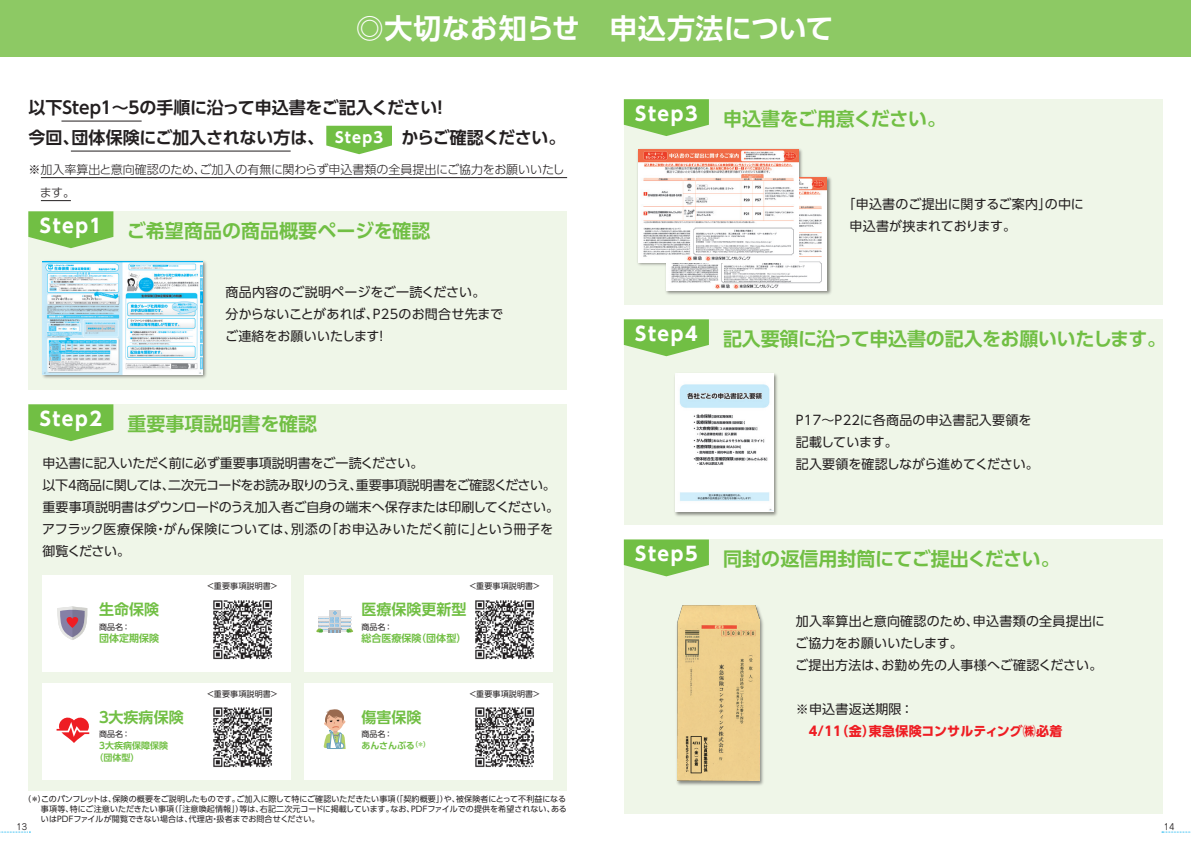
<style>
.page{position:relative;width:1191px;height:842px;background:#fff}
.page>*{position:absolute;margin:0;border:0;box-sizing:border-box;transform-origin:0 0}
.t1{font:700 28px "UD Shin Go Pro De";letter-spacing:.005em;color:#fff}
.t2{font:700 19px "UD Shin Go Pro De";letter-spacing:-.01em;color:#71bf44}
.t3{font:700 19px "UD Shin Go Pro";letter-spacing:.08em;color:#fff}
.t4{font:700 17px/30px "UD Shin Go Pro De";letter-spacing:-.01em;color:#231f20}
.t5{font:700 15px "UD Shin Go Pro De";color:#71bf44}
.t6{font:700 14.7px "UD Shin Go Pro";letter-spacing:.08em;color:#fff}
.t7{font:13px/22px "UD Shin Go Pro";letter-spacing:-.02em;color:#231f20}
.t8{font:13px/22px "UD Shin Go Pro";color:#231f20}
.t9{font:13px/22px "UD Shin Go Pro";letter-spacing:.02em;color:#231f20}
.t10{font:700 13px "UD Shin Go Pro";color:#ee1d23}
.t11{font:300 12px/23px "UD Shin Go Pro";color:#231f20}
.t12{font:700 10px "UD Shin Go Pro De";color:#71bf44}
.t13{font:700 9px/11.5px "UD Shin Go Pro De";color:#71bf44}
.t14{font:8.5px "Jun 201 Pro";color:#231f20}
.t15{font:8px/10px "UD Shin Go Pro";letter-spacing:.02em;color:#231f20;text-align:justify}
</style>
<div class="page">
<div style="left:28px;top:404px;width:539px;height:386px;background:#eff6e8"></div>
<div style="left:28px;top:211px;width:539px;height:179px;background:#eff6e8"></div>
<svg style="left:28px;top:211px;width:85px;height:37px;background:#85c75e"></svg>
<svg style="left:28px;top:404px;width:85px;height:37px;background:#85c75e"></svg>
<div style="left:624px;top:99px;width:538px;height:206px;background:#eff6e8"></div>
<svg style="left:624px;top:99px;width:85px;height:37px;background:#84c75d"></svg>
<svg style="left:326px;top:126px;width:66px;height:28px;background:#86c860"></svg>
<div style="left:624px;top:319px;width:538px;height:206px;background:#eff6e8"></div>
<svg style="left:624px;top:319px;width:85px;height:37px;background:#84c75d"></svg>
<div style="left:624px;top:539px;width:538px;height:275px;background:#eff6e8"></div>
<svg style="left:624px;top:539px;width:85px;height:37px;background:#84c75d"></svg>
<div style="left:43px;top:575px;width:248px;height:96px;background:#fff"></div>
<svg style="left:57px;top:606px;width:30px;height:34px"></svg>
<div style="left:43px;top:683px;width:248px;height:96px;background:#fff"></div>
<svg style="left:57px;top:717px;width:33px;height:26px"></svg>
<div style="left:305px;top:575px;width:248px;height:96px;background:#fff"></div>
<div style="left:305px;top:683px;width:248px;height:96px;background:#fff"></div>
<div style="left:329px;top:610px;width:11px;height:23px;background:#d2d3d4"></div>
<svg style="left:316px;top:611px;width:37px;height:22px"></svg>
<svg style="left:324px;top:709px;width:22px;height:40px"></svg>
<hr style="left:61px;top:121px;width:81px;height:1px;background:#231f20">
<hr style="left:71px;top:151px;width:220px;height:1px;background:#231f20">
<hr style="left:41px;top:177px;width:526px;height:1px;background:#231f20">
<hr style="left:41px;top:200px;width:30px;height:1px;background:#231f20">
<img style="left:637px;top:149px;width:195px;height:146px">
<img style="left:666px;top:177px;width:161px;height:114px">
<img style="left:638px;top:149px;width:160px;height:113px">
<img style="left:674px;top:373px;width:104px;height:143px">
<img style="left:675px;top:374px;width:98px;height:138px">
<img style="left:676px;top:605px;width:88px;height:180px">
<img style="left:677px;top:606px;width:82px;height:175px">
<img style="left:42px;top:261px;width:165px;height:117px">
<img style="left:43px;top:261px;width:160px;height:113px">
<img style="left:213px;top:600px;width:59px;height:60px">
<img style="left:475px;top:600px;width:59px;height:60px">
<img style="left:213px;top:707px;width:59px;height:61px">
<img style="left:475px;top:707px;width:59px;height:61px">
<svg style="left:1161px;top:832px;width:30px;height:1px"></svg>
<svg style="left:0;top:832px;width:30px;height:1px"></svg>
<div style="left:0;top:0;width:1191px;height:57px;background:#8dc964"></div>
<h1 class="t1" style="left:356px;top:6px;width:479px">◎大切なお知らせ　申込方法について</h1>
<h3 class="t4" style="left:28px;top:92px;width:539px">以下Step１～５の手順に沿って申込書をご記入ください！<br>今回、団体保険にご加入されない方は、　　　　　からご確認ください。</h3>
<h3 class="t11" style="left:40px;top:157px;width:526px;text-indent:-12px">※加入率算出と意向確認のため、ご加入の有無に関わらず申込書類の全員提出にご協力をお願いいたします。</h3>
<h3 class="t6" style="left:335px;top:125px;width:50px">STEP3</h3>
<h2 class="t2" style="left:40px;top:215px;width:392px"><sup>STEP１</sup> ご希望商品の商品概要ページを確認</h2>
<h3 class="t8" style="left:225px;top:281px;width:279px">商品内容のご説明ページをご一読ください。<br>分からないことがあれば、P25のお問合せ先までご連絡をお願いいたします！</h3>
<h2 class="t3" style="left:40px;top:403px;width:64px">STEP2</h2>
<h2 class="t2" style="left:128px;top:408px;width:191px">重要事項説明書を確認</h2>
<h3 class="t7" style="left:42px;top:451px;width:518px">申込書に記入いただく前に必ず重要事項説明書をご一読ください。<br>以下4商品に関しては、二次元コードをお読み取りのうえ、重要事項説明書をご確認ください。重要事項説明書はダウンロードのうえ加入者ご自身の端末へ保存または印刷してください。アフラック医療保険・がん保険については、別添の「お申込みいただく前に」という冊子を御覧ください。</h3>
<h3 class="t5" style="left:99px;top:597px;width:62px">生命保険</h3>
<p class="t15" style="left:99px;top:621px;width:33px">商品名：</p>
<p class="t12" style="left:99px;top:630px;width:62px">団体定期保険</p>
<h3 class="t5" style="left:96px;top:705px;width:89px">３大疾病保険</h3>
<p class="t15" style="left:99px;top:729px;width:33px">商品名：</p>
<p class="t13" style="left:94px;top:740px;width:75px;text-indent:5px">3大疾病保障保険（団体型）</p>
<p class="t15" style="left:206px;top:581px;width:73px">＜重要事項説明書＞</p>
<p class="t15" style="left:206px;top:688px;width:73px">＜重要事項説明書＞</p>
<p class="t15" style="left:469px;top:581px;width:73px">＜重要事項説明書＞</p>
<h3 class="t5" style="left:361px;top:597px;width:106px">医療保険更新型</h3>
<p class="t15" style="left:361px;top:621px;width:33px">商品名：</p>
<p class="t12" style="left:361px;top:630px;width:106px">総合医療保険（団体型）</p>
<h3 class="t5" style="left:361px;top:705px;width:61px">傷害保険</h3>
<p class="t15" style="left:361px;top:729px;width:33px">商品名：</p>
<p class="t13" style="left:361px;top:740px;width:70px">あんさんぶる<sup>（＊）</sup></p>
<p class="t15" style="left:469px;top:688px;width:73px">＜重要事項説明書＞</p>
<h2 class="t3" style="left:635px;top:98px;width:64px">STEP3</h2>
<h2 class="t2" style="left:723px;top:103px;width:224px">申込書をご用意ください。</h2>
<h3 class="t8" style="left:849px;top:192px;width:236px;text-indent:-7px">「申込書のご提出に関するご案内」の中に申込書が挟まれております。</h3>
<h2 class="t3" style="left:635px;top:318px;width:64px">STEP4</h2>
<h2 class="t2" style="left:723px;top:323px;width:444px">記入要領に沿って申込書の記入をお願いいたします。</h2>
<h3 class="t8" style="left:795px;top:409px;width:245px">P17～P22に各商品の申込書記入要領を記載しています。<br>記入要領を確認しながら進めてください。</h3>
<h2 class="t3" style="left:635px;top:539px;width:64px">STEP5</h2>
<h2 class="t2" style="left:723px;top:543px;width:338px">同封の返信用封筒にてご提出ください。</h2>
<h3 class="t9" style="left:795px;top:610px;width:311px">加入率算出と意向確認のため、申込書類の全員提出にご協力をお願いいたします。<br>ご提出方法は、お勤め先の人事様へご確認ください。</h3>
<h3 class="t9" style="left:795px;top:698px;width:119px">※申込書返送期限：</h3>
<h3 class="t10" style="left:808px;top:721px;width:255px">4/11（金）東急保険コンサルティング㈱必着</h3>
<p class="t15" style="left:41px;top:793px;width:527px;text-indent:-17px">（＊）このパンフレットは、保険の概要をご説明したものです。ご加入に際して特にご確認いただきたい事項（「契約概要」）や、被保険者にとって不利益になる事項等、特にご注意いただきたい事項（「注意喚起情報」）等は、右記二次元コードに掲載しています。なお、ＰＤＦファイルでの提供を希望されない、あるいはＰＤＦファイルが閲覧できない場合は、代理店・扱者までお問合せください。</p>
<p class="t14" style="left:16px;top:820px;width:12px">13</p>
<p class="t14" style="left:1163px;top:820px;width:12px">14</p>
</div>
